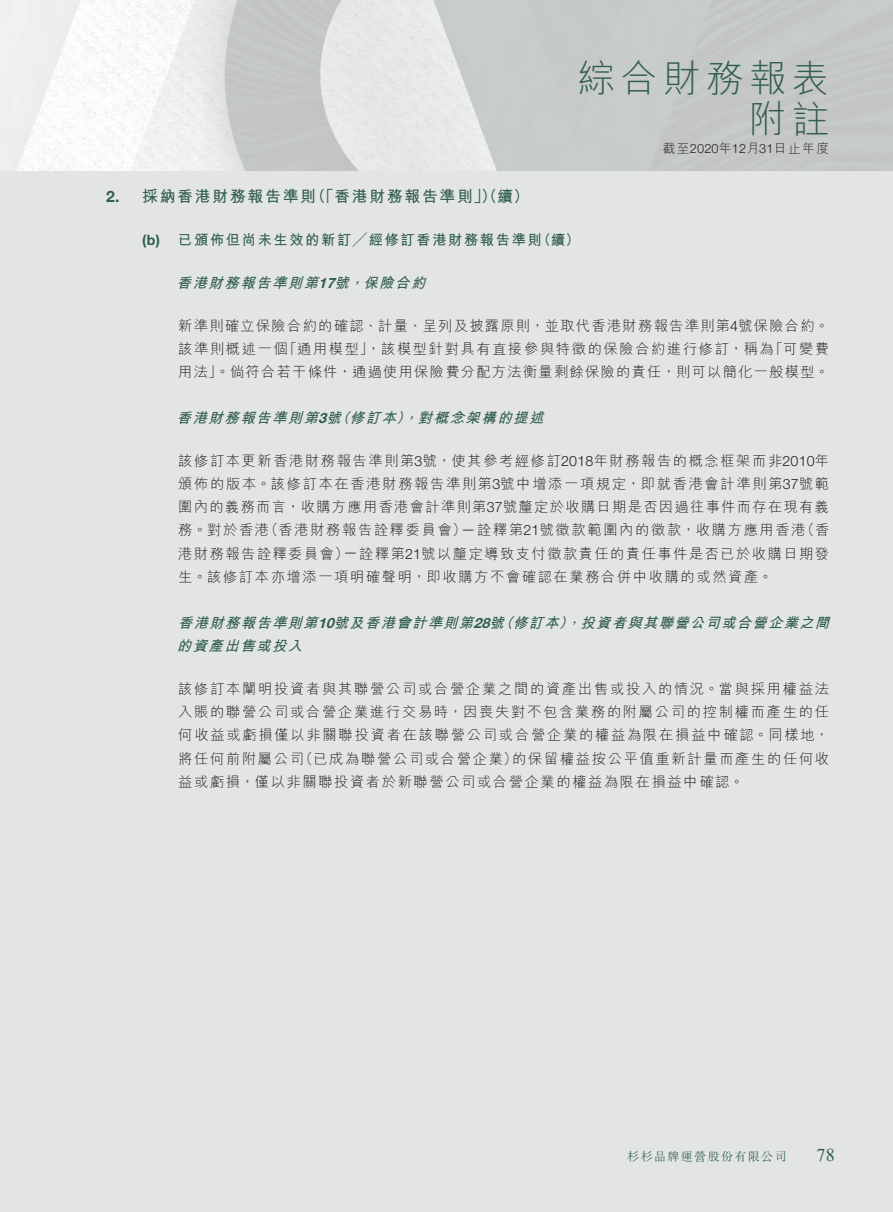
<style>
.page{position:relative;width:893px;height:1212px;background:#e2e5e4}
.page>*{position:absolute;margin:0;border:0;box-sizing:border-box;transform-origin:0 0}
.t1{font:300 37.5px/40.5px "M Hei HK";letter-spacing:.14em;color:#315c50;text-align:right}
.t2{font:18px "Times New Roman";color:#315c50}
._03_H1{font:700 15.75px "M Hei HK";letter-spacing:.115em;color:#315c50}
._03_H1-2{font:700 15.75px "Helvetica Neue LT Std";color:#315c50}
._13_____P4{font:300 14.25px/23.2px "M Hei HK";letter-spacing:.115em;color:#231f20;text-align:right}
._13_____P4-2{font:300 14.25px/23.2px "M Hei HK";letter-spacing:.09em;color:#231f20;text-align:right}
._05_____H3{font:italic 700 14.25px/23.2px "M Hei HK";color:#315c50}
._04___H2{font:700 14.25px "M Hei HK";letter-spacing:.115em;color:#315c50}
._05_____H3-2{font:italic 700 14.25px "Helvetica Neue LT Std";color:#315c50}
._04___H2-2{font:700 14.25px "Helvetica Neue LT Std";color:#315c50}
.t3{font:300 12.75px "M Hei HK";letter-spacing:.115em;color:#231f20}
.t4{font:300 12px "M Sung HK";letter-spacing:.115em;color:#315c50}
.s1{font-family:"Helvetica Neue LT Std"}
.s2{font-family:"M Hei HK"}
</style>
<div class="page">
<img style="left:0;top:0;width:893px;height:170px">
<p class="_03_H1-2" style="left:106px;top:187px;width:15px">2.</p>
<h1 class="t1" style="left:578px;top:58px;width:253px">綜合財務報表附註</h1>
<p class="_03_H1" style="left:142px;top:185px;width:175px">採納香港財務報告準則</p>
<p class="_03_H1" style="left:310px;top:185px;width:220px">（「香港財務報告準則」）（續(</p>
<p class="_04___H2-2" style="left:142px;top:231px;width:19px">(b)</p>
<p class="_04___H2" style="left:178px;top:230px;width:365px">已頒佈但尚未生效的新訂╱經修訂香港財務報告準則</p>
<p class="_04___H2" style="left:537px;top:230px;width:45px">（續(</p>
<p class="t3" style="left:663px;top:142px;width:168px">截至<span class="s1">2020</span>年<span class="s1">12</span>月<span class="s1">31</span>日止年度</p>
<p class="_05_____H3" style="left:363px;top:270px;width:68px">保險合約</p>
<p class="_05_____H3" style="left:177px;top:270px;width:148px">香港財務報告準則第</p>
<p class="_13_____P4-2" style="left:178px;top:314px;width:652px">新準則確立保險合約的確認、計量、呈列及披露原則，並取代香港財務報告準則第<span class="s1">4</span>號保險合約。「可變費</p>
<p class="_05_____H3" style="left:335px;top:270px;width:21px">號</p>
<p class="_05_____H3-2" style="left:318px;top:274px;width:22px">17</p>
<p class="_05_____H3" style="left:349px;top:270px;width:21px">，</p>
<p class="_13_____P4" style="left:283px;top:337px;width:493px">「通用模型，」該模型針對具有直接參與特徵的保險合約進行修訂，稱為</p>
<p class="_13_____P4-2" style="left:178px;top:337px;width:652px;text-align:left">該準則概述一個<br>用法」。倘符合若干條件，通過使用保險費分配方法衡量剩餘保險的責任，則可以簡化一般模型。</p>
<p class="_05_____H3" style="left:418px;top:405px;width:132px">對概念架構的提述</p>
<p class="_05_____H3" style="left:177px;top:405px;width:148px">香港財務報告準則第</p>
<p class="_13_____P4" style="left:178px;top:449px;width:652px">該修訂本更新香港財務報告準則第號<span class="s1">3</span> ，使其參考經修訂<span class="s1">2018</span>年財務報告的概念框架而非<span class="s1">2010</span>年頒佈的版本。該修訂本在香港財務報告準則第<span class="s1">3</span>號中增添一項規定，即就香港會計準則第<span class="s1">37</span>號範圍內的義務而言，收購方應用香港會計準則第<span class="s1">37</span>號釐定於收購日期是否因過往事件而存在現有義（香</p>
<p class="_05_____H3" style="left:318px;top:405px;width:84px">號<span class="s1">3</span> 修訂本</p>
<p class="_05_____H3" style="left:336px;top:405px;width:21px">（</p>
<p class="_05_____H3" style="left:396px;top:405px;width:28px">，）</p>
<p class="_13_____P4" style="left:264px;top:518px;width:543px">（香港財務報告詮釋委員會）<span class="s1">—</span>詮釋第<span class="s1">21</span>號徵款範圍內的徵款，收購方應用香港</p>
<p class="_13_____P4" style="left:178px;top:518px;width:652px;text-align:left">務。對於香港<br>港財務報告詮釋委員會）<span class="s1">—</span>詮釋第<span class="s1">21</span>號以釐定導致支付徵款責任的責任事件是否已於收購日期發生。該修訂本亦增添一項明確聲明，即收購方不會確認在業務合併中收購的或然資產。</p>
<p class="_05_____H3" style="left:581px;top:610px;width:255px">投資者與其聯營公司或合營企業之間</p>
<p class="_05_____H3" style="left:334px;top:610px;width:146px">號及香港會計準則第</p>
<p class="_05_____H3" style="left:177px;top:610px;width:147px">香港財務報告準則第的資產出售或投入</p>
<p class="_13_____P4" style="left:178px;top:677px;width:652px">該修訂本闡明投資者與其聯營公司或合營企業之間的資產出售或投入的情況。當與採用權益法入賬的聯營公司或合營企業進行交易時，因喪失對不包含業務的附屬公司的控制權而產生的任何收益或虧損僅以非關聯投資者在該聯營公司或合營企業的權益為限在損益中確認。同樣地，的保留權益按公平值重新計量而產生的任何收</p>
<p class="_05_____H3" style="left:490px;top:610px;width:75px">號修訂本</p>
<p class="_05_____H3-2" style="left:473px;top:614px;width:46px">28 <span class="s2">（</span></p>
<p class="_05_____H3" style="left:559px;top:610px;width:28px">，）</p>
<p class="_05_____H3-2" style="left:318px;top:614px;width:22px">10</p>
<p class="_13_____P4" style="left:299px;top:746px;width:220px">（已成為聯營公司或合營企業）</p>
<p class="_13_____P4" style="left:178px;top:746px;width:567px;text-align:left">將任何前附屬公司<br>益或虧損，僅以非關聯投資者於新聯營公司或合營企業的權益為限在損益中確認。</p>
<p class="t4" style="left:627px;top:1148px;width:161px">杉杉品牌運營股份有限公司</p>
<p class="t2" style="left:817px;top:1142px;width:20px">78</p>
</div>
